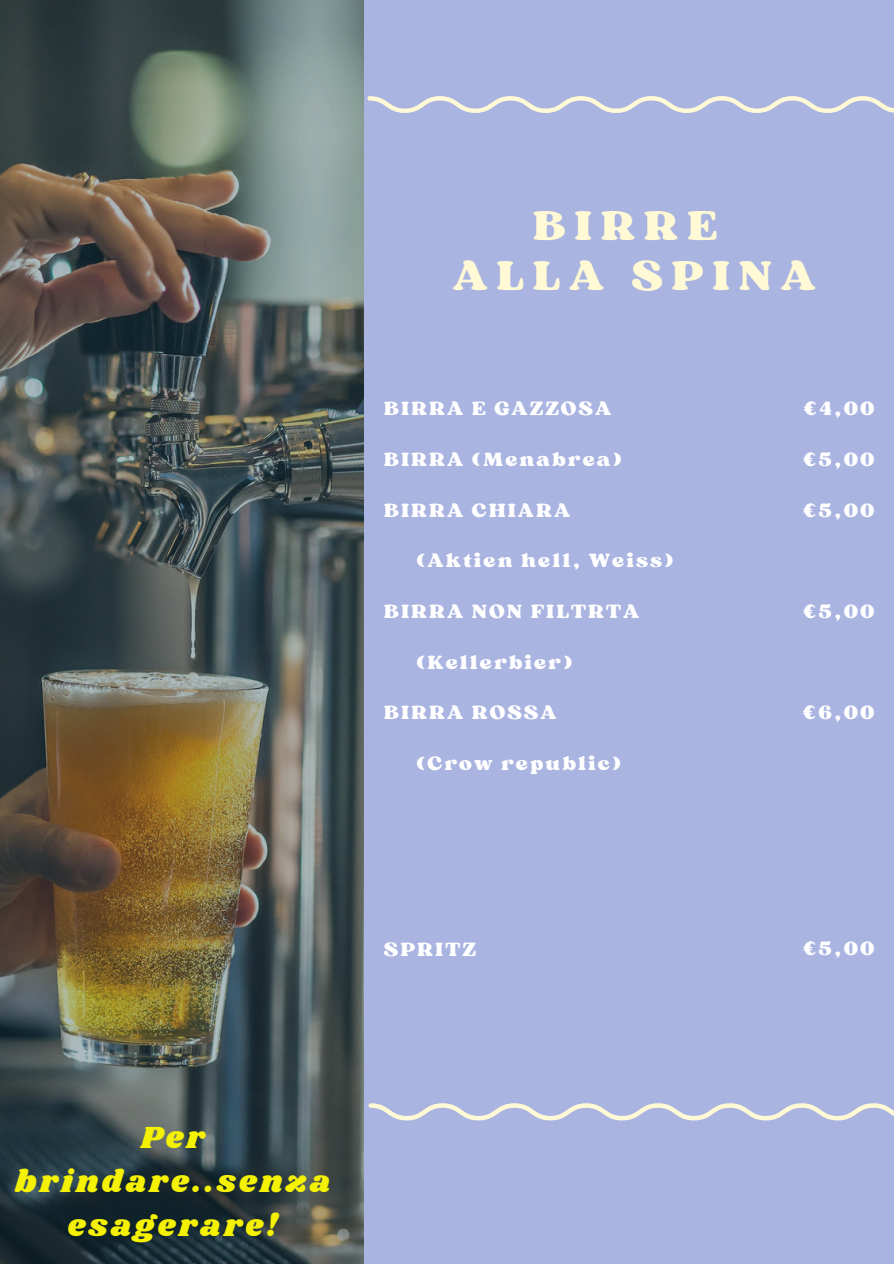
<style>
.page{position:relative;width:894px;height:1264px;background:#fff}
.page>*{position:absolute;margin:0;border:0;box-sizing:border-box;transform-origin:0 0}
.t1{font:43.8px/49.5px "Sergio Trendy";letter-spacing:.2em;color:#fffad5;text-align:center}
.t2{font:31.65px/44px "Shrikhand";letter-spacing:.1em;color:#f4f104;text-align:center}
.t3{font:20.25px "Sergio Trendy";letter-spacing:.1em;color:#fff}
</style>
<div class="page">
<img style="left:0;top:0;width:364px;height:1263px">
<div style="left:364px;top:0;width:529px;height:1263px;background:#aab4e1"></div>
<svg style="left:367px;top:96px;width:526px;height:17px"></svg>
<svg style="left:368px;top:1103px;width:525px;height:17px"></svg>
<h1 class="t1" style="left:452px;top:200px;width:364px">BIRRE<br>ALLA SPINA</h1>
<p class="t3" style="left:383px;top:396px;width:229px">BIRRA E GAZZOSA</p>
<p class="t3" style="left:383px;top:446px;width:239px">BIRRA (Menabrea)</p>
<p class="t3" style="left:383px;top:497px;width:188px">BIRRA CHIARA</p>
<p class="t3" style="left:416px;top:548px;width:258px">(Aktien hell, Weiss)</p>
<p class="t3" style="left:383px;top:598px;width:257px">BIRRA NON FILTRTA</p>
<p class="t3" style="left:416px;top:649px;width:157px">(Kellerbier)</p>
<p class="t3" style="left:383px;top:700px;width:174px">BIRRA ROSSA</p>
<p class="t3" style="left:416px;top:750px;width:206px">(Crow republic)</p>
<p class="t3" style="left:803px;top:396px;width:73px">€4,00</p>
<p class="t3" style="left:802px;top:446px;width:73px">€5,00</p>
<p class="t3" style="left:802px;top:497px;width:73px">€5,00</p>
<p class="t3" style="left:802px;top:598px;width:73px">€5,00</p>
<p class="t3" style="left:801px;top:700px;width:74px">€6,00</p>
<p class="t3" style="left:383px;top:937px;width:94px">SPRITZ</p>
<p class="t3" style="left:802px;top:935px;width:73px">€5,00</p>
<h2 class="t2" style="left:15px;top:1116px;width:317px">Per brindare..senza esagerare!</h2>
</div>
